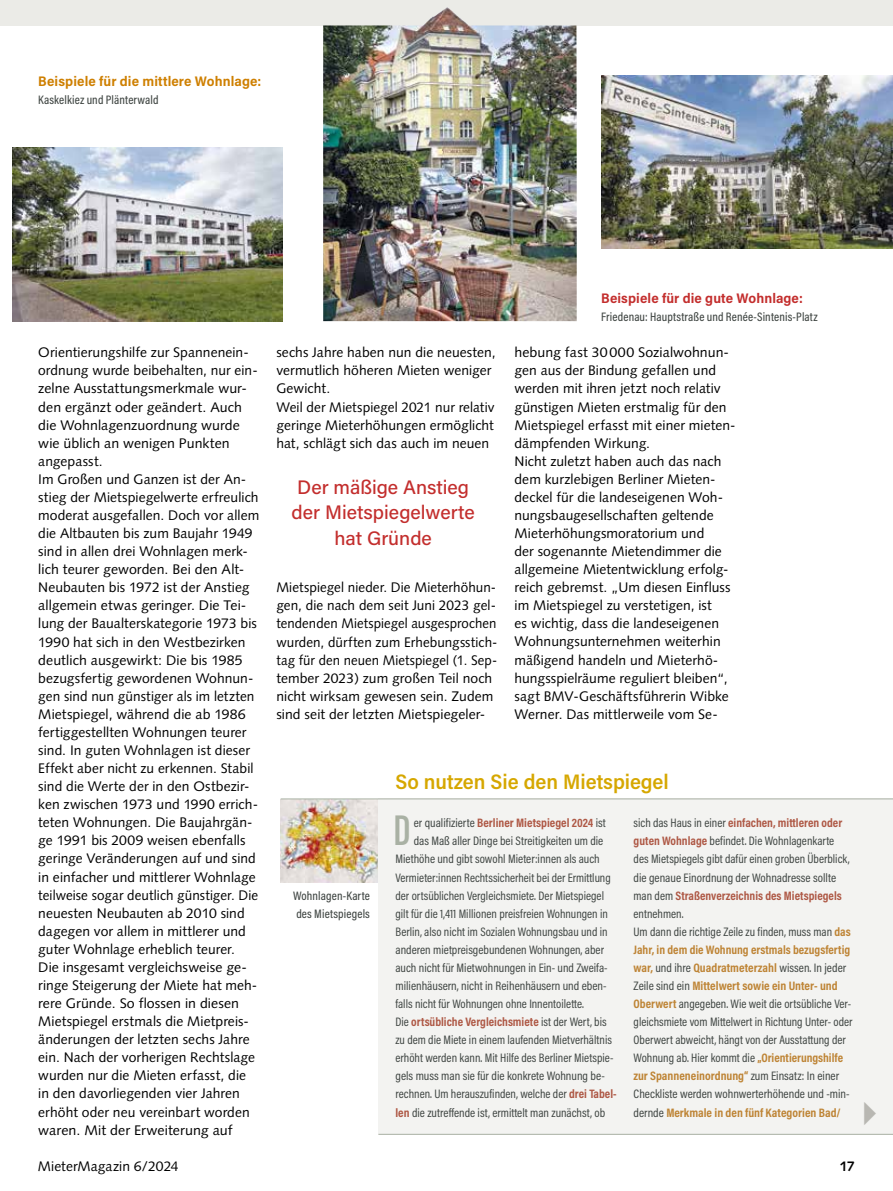
<style>
.page{position:relative;width:893px;height:1191px;background:#fff}
.page>*{position:absolute;margin:0;border:0;box-sizing:border-box;transform-origin:0 0}
.t1{font:600 44.25px "Acumin Pro Extra Cond";color:#a9b1a4}
.t2{font:600 21px "Acumin Pro Semi Cond";letter-spacing:-.005em;color:#d6a700}
.t3{font:500 19.5px/25.5px "Acumin Pro";color:#c32e2d;text-align:center}
.t4{font:13.8px/18px "Syntax";letter-spacing:.005em;color:#000}
.t5{font:700 13.8px "Acumin Pro Semi Cond";letter-spacing:.01em;color:#ce7f00}
.t6{font:700 13.8px "Acumin Pro Semi Cond";letter-spacing:.01em;color:#c32e2d}
.t7{font:700 13.8px "Syntax";color:#000}
.t8{font:12.3px/18px "Acumin Pro Cond";color:#3f4542}
.t9{font:500 12.3px/18px "Acumin Pro Cond";letter-spacing:.01em;color:#3f4542}
.t10{font:700 12.3px "Acumin Pro Cond";color:#ae5845}
.s1{font-weight:400;color:#3f4542}
.s2{font-weight:700;color:#ae5845}
.s3{font-weight:700;color:#be8435}
.s4{font-family:"European Pi Three";font-size:27px;color:#b8b7b2}
</style>
<div class="page">
<div style="left:0;top:0;width:893px;height:26px;background:#ebebe7"></div>
<img style="left:281px;top:799px;width:97px;height:83px">
<img style="left:12px;top:148px;width:271px;height:173px">
<img style="left:601px;top:75px;width:292px;height:174px">
<div style="left:378px;top:798px;width:515px;height:336px;background:#f3f3f1"></div>
<hr style="left:281px;top:798px;width:612px;height:1px;background:#a9b1a4">
<hr style="left:378px;top:1134px;width:515px;height:1px;background:#a9b1a4">
<img style="left:323px;top:7px;width:254px;height:314px">
<p class="t5" style="left:38px;top:72px;width:224px">Beispiele für die mittlere Wohnlage:</p>
<p class="t9" style="left:38px;top:91px;width:122px">Kaskelkiez und Plänterwald</p>
<p class="t4" style="left:38px;top:343px;width:223px">Orientierungshilfe zur Spannenein&shy;ordnung wurde beibehalten, nur ein&shy;zelne Ausstattungsmerkmale wur&shy;den ergänzt oder geändert. Auch die Wohnlagenzuordnung wurde wie üblich an wenigen Punkten angepasst.<br>Im Großen und Ganzen ist der An&shy;stieg der Mietspiegelwerte erfreulich moderat ausgefallen. Doch vor allem die Altbauten bis zum Baujahr 1949 sind in allen drei Wohnlagen merk&shy;lich teurer geworden. Bei den Alt-Neubauten bis 1972 ist der Anstieg allgemein etwas geringer. Die Tei&shy;lung der Baualterskategorie 1973 bis 1990 hat sich in den Westbezirken deutlich ausgewirkt: Die bis 1985 bezugsfertig gewordenen Wohnun&shy;gen sind nun günstiger als im letzten Mietspiegel, während die ab 1986 fertiggestellten Wohnungen teurer sind. In guten Wohnlagen ist dieser Effekt aber nicht zu erkennen. Stabil sind die Werte der in den Ostbezir&shy;ken zwischen 1973 und 1990 errich&shy;teten Wohnungen. Die Baujahrgän&shy;ge 1991 bis 2009 weisen ebenfalls geringe Veränderungen auf und sind in einfacher und mittlerer Wohnlage teilweise sogar deutlich günstiger. Die neuesten Neubauten ab 2010 sind dagegen vor allem in mittlerer und guter Wohnlage erheblich teurer.<br>Die insgesamt vergleichsweise ge&shy;ringe Steigerung der Miete hat meh&shy;rere Gründe. So flossen in diesen Mietspiegel erstmals die Mietpreis&shy;änderungen der letzten sechs Jahre ein. Nach der vorherigen Rechtslage wurden nur die Mieten erfasst, die in den davorliegenden vier Jahren erhöht oder neu vereinbart worden waren. Mit der Erweiterung auf</p>
<p class="t4" style="left:38px;top:1157px;width:142px">MieterMagazin 6/2024</p>
<p class="t4" style="left:276px;top:343px;width:221px">sechs Jahre haben nun die neuesten, vermutlich höheren Mieten weniger<br>Gewicht.<br>Weil der Mietspiegel 2021 nur relativ geringe Mieterhöhungen ermöglicht hat, schlägt sich das auch im neuen</p>
<h3 class="t3" style="left:292px;top:473px;width:185px">Der mäßige Anstieg der Mietspiegelwerte hat Gründe</h3>
<p class="t4" style="left:276px;top:578px;width:223px">Mietspiegel nieder. Die Mieterhöhun&shy;gen, die nach dem seit Juni 2023 gel&shy;tendenden Mietspiegel ausgesprochen wurden, dürften zum Erhebungsstich&shy;tag für den neuen Mietspiegel (1. Sep&shy;tember 2023) zum großen Teil noch nicht wirksam gewesen sein. Zudem sind seit der letzten Mietspiegeler-</p>
<p class="t6" style="left:601px;top:288px;width:203px">Beispiele für die gute Wohnlage:</p>
<p class="t9" style="left:601px;top:308px;width:218px">Friedenau: Hauptstraße und Renée-Sintenis-Platz</p>
<p class="t4" style="left:514px;top:343px;width:223px">hebung fast 30000 Sozialwohnun&shy;gen aus der Bindung gefallen und werden mit ihren jetzt noch relativ günstigen Mieten erstmalig für den Mietspiegel erfasst mit einer mieten&shy;dämpfenden Wirkung.<br>Nicht zuletzt haben auch das nach dem kurzlebigen Berliner Mieten&shy;deckel für die landeseigenen Woh&shy;nungsbaugesellschaften geltende Mieterhöhungsmoratorium und<br>der sogenannte Mietendimmer die allgemeine Mietentwicklung erfolg&shy;reich gebremst. „Um diesen Einfluss im Mietspiegel zu verstetigen, ist<br>es wichtig, dass die landeseigenen Wohnungsunternehmen weiterhin mäßigend handeln und Mieterhö&shy;hungsspielräume reguliert bleiben“, sagt BMV-Geschäftsführerin Wibke Werner. Das mittlerweile vom Se-</p>
<p class="t9" style="left:293px;top:886px;width:78px">Wohnlagen-Karte des Mietspiegels</p>
<h2 class="t2" style="left:395px;top:766px;width:275px">So nutzen Sie den Mietspiegel</h2>
<h1 class="t1" style="left:393px;top:803px;width:18px">D</h1>
<p class="t10" style="left:414px;top:815px;width:194px"><span class="s1">er qualifizierte</span> Berliner Mietspiegel 2024 <span class="s1">ist</span></p>
<p class="t8" style="left:414px;top:832px;width:191px">das Maß aller Dinge bei Streitigkeiten um die</p>
<p class="t8" style="left:395px;top:850px;width:206px">Miethöhe und gibt sowohl Mieter:innen als auch</p>
<p class="t8" style="left:395px;top:868px;width:217px">Vermieter:innen Rechtssicherheit bei der Ermittlung</p>
<p class="t8" style="left:395px;top:886px;width:210px">der ortsüblichen Vergleichsmiete. Der Mietspiegel</p>
<p class="t8" style="left:395px;top:904px;width:214px">gilt für die 1,411 Millionen preisfreien Wohnungen in</p>
<p class="t8" style="left:395px;top:922px;width:214px">Berlin, also nicht im Sozialen Wohnungsbau und in</p>
<p class="t8" style="left:395px;top:940px;width:210px">anderen mietpreisgebundenen Wohnungen, aber</p>
<p class="t8" style="left:395px;top:958px;width:213px">auch nicht für Mietwohnungen in Ein- und Zweifa-</p>
<p class="t8" style="left:395px;top:976px;width:212px">milienhäusern, nicht in Reihenhäusern und eben-</p>
<p class="t8" style="left:395px;top:994px;width:190px">falls nicht für Wohnungen ohne Innentoilette.</p>
<p class="t10" style="left:395px;top:1013px;width:213px"><span class="s1">Die</span> ortsübliche Vergleichsmiete <span class="s1">ist der Wert, bis</span></p>
<p class="t8" style="left:395px;top:1030px;width:218px">zu dem die Miete in einem laufenden Mietverhältnis</p>
<p class="t8" style="left:395px;top:1048px;width:219px">erhöht werden kann. Mit Hilfe des Berliner Mietspie-</p>
<p class="t8" style="left:395px;top:1067px;width:211px">gels muss man sie für die konkrete Wohnung be-</p>
<p class="t8" style="left:395px;top:1085px;width:223px">rechnen. Um herauszufinden, welche der <span class="s2">drei Tabel-</span></p>
<p class="t8" style="left:395px;top:1103px;width:211px"><span class="s2">len</span> die zutreffende ist, ermittelt man zunächst, ob</p>
<p class="t8" style="left:634px;top:814px;width:245px">sich das Haus in einer <span class="s2">einfachen, mittleren oder<br>guten Wohnlage</span> befindet. Die Wohnlagenkarte<br>des Mietspiegels gibt dafür einen groben Überblick,<br>die genaue Einordnung der Wohnadresse sollte<br>man dem <span class="s2">Straßenverzeichnis des Mietspiegels </span>entnehmen.<br>Um dann die richtige Zeile zu finden, muss man <span class="s3">das<br>Jahr, in dem die Wohnung erstmals bezugsfertig<br>war,</span> und ihre <span class="s3">Quadratmeterzahl</span> wissen. In jeder<br>Zeile sind ein <span class="s3">Mittelwert sowie ein Unter- und Oberwert</span> angegeben. Wie weit die ortsübliche Ver&shy;gleichsmiete vom Mittelwert in Richtung Unter- oder Oberwert abweicht, hängt von der Ausstattung der Wohnung ab. Hier kommt die <span class="s3">„Orientierungshilfe<br>zur Spanneneinordnung“</span> zum Einsatz: In einer Checkliste werden wohnwerterhöhende und -min&shy;dernde <span class="s3">Merkmale in den fünf Kategorien Bad/</span> <span class="s4">A</span></p>
<p class="t7" style="left:840px;top:1158px;width:16px">17</p>
</div>
